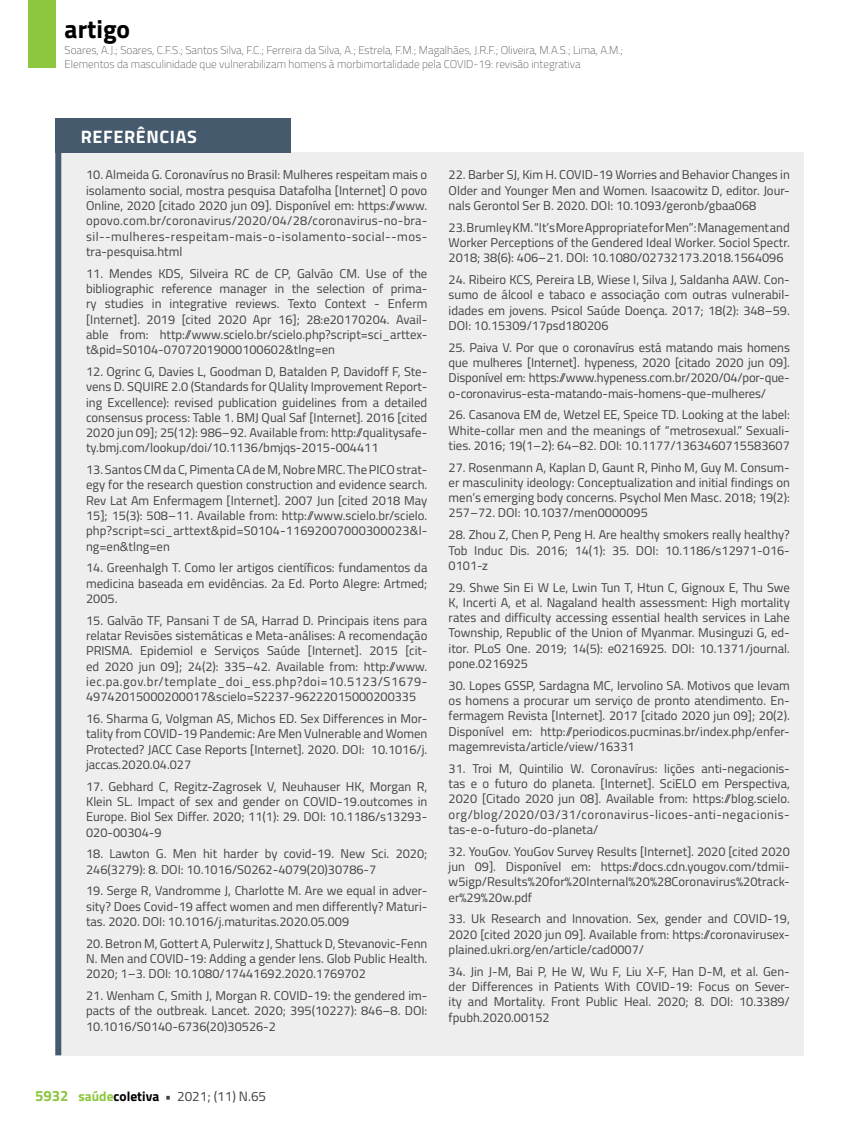
<style>
.page{position:relative;width:859px;height:1132px;background:#fff}
.page>*{position:absolute;margin:0;border:0;box-sizing:border-box;transform-origin:0 0}
.t1{font:700 25.5px "Titillium";color:#000}
.t2{font:700 18px "Titillium";letter-spacing:.035em;color:#fff}
.t3{font:13.5px "Titillium";color:#414042}
.t4{font:12.75px/15.3px "Titillium";color:#414042;text-align:justify}
.t5{font:100 11.25px/13.5px "Titillium";color:#414042}
.s1{font-weight:700;font-size:15px;color:#8dc63f}
.s2{font-weight:700;color:#8dc63f}
.s3{font-weight:700;color:#000}
.s4{font-weight:700}
</style>
<div class="page">
<div style="left:28px;top:0;width:27px;height:68px;background:#8dc63f"></div>
<div style="left:61px;top:152px;width:743px;height:902px;background:#eeeeef"></div>
<div style="left:55px;top:118px;width:236px;height:35px;background:#455a6c"></div>
<div style="left:55px;top:134px;width:6px;height:920px;background:#455a6c"></div>
<h1 class="t1" style="left:65px;top:10px;width:67px">artigo</h1>
<p class="t5" style="left:65px;top:43px;width:560px">Soares, A.J.; Soares, C.F.S.; Santos Silva, F.C.; Ferreira da Silva, A.; Estrela, F.M.; Magalhães, J.R.F.; Oliveira, M.A.S.; Lima, A.M.;<br>Elementos da masculinidade que vulnerabilizam homens à morbimortalidade pela COVID-19: revisão integrativa</p>
<h2 class="t2" style="left:81px;top:123px;width:117px">REFERÊNCIAS</h2>
<p class="t4" style="left:86px;top:166px;width:343px">10. Almeida G. Coronavírus no Brasil: Mulheres respeitam mais o isolamento social, mostra pesquisa Datafolha [Internet] O povo Online, 2020 [citado 2020 jun 09]. Disponível em: https://www. opovo.com.br/coronavirus/2020/04/28/coronavirus-no-bra&shy;sil--mulheres-respeitam-mais-o-isolamento-social--mos&shy;tra-pesquisa.html</p>
<p class="t4" style="left:86px;top:265px;width:343px">11. Mendes KDS, Silveira RC de CP, Galvão CM. Use of the bibliographic reference manager in the selection of prima&shy;ry studies in integrative reviews. Texto Context - Enferm [Internet]. 2019 [cited 2020 Apr 16]; 28:e20170204. Avail&shy;able from: http://www.scielo.br/scielo.php?script=sci_arttex&shy;t&amp;pid=S0104-07072019000100602&amp;tlng=en</p>
<p class="t4" style="left:86px;top:363px;width:343px">12. Ogrinc G, Davies L, Goodman D, Batalden P, Davidoff F, Ste&shy;vens D. SQUIRE 2.0 (Standards for QUality Improvement Report&shy;ing Excellence): revised publication guidelines from a detailed consensus process: Table 1. BMJ Qual Saf [Internet]. 2016 [cited 2020 jun 09]; 25(12): 986–92. Available from: http://qualitysafe&shy;ty.bmj.com/lookup/doi/10.1136/bmjqs-2015-004411</p>
<p class="t4" style="left:86px;top:461px;width:343px">13. Santos CM da C, Pimenta CA de M, Nobre MRC. The PICO strat&shy;egy for the research question construction and evidence search.<br>Rev Lat Am Enfermagem [Internet]. 2007 Jun [cited 2018 May 15]; 15(3): 508–11. Available from: http://www.scielo.br/scielo. php?script=sci_arttext&amp;pid=S0104-11692007000300023&amp;l&shy;ng=en&amp;tlng=en</p>
<p class="t4" style="left:86px;top:559px;width:343px">14. Greenhalgh T. Como ler artigos científicos: fundamentos da medicina baseada em evidências. 2a Ed. Porto Alegre: Artmed; 2005.</p>
<p class="t4" style="left:86px;top:611px;width:343px">15. Galvão TF, Pansani T de SA, Harrad D. Principais itens para relatar Revisões sistemáticas e Meta-análises: A recomendação PRISMA. Epidemiol e Serviços Saúde [Internet]. 2015 [cit&shy;ed 2020 jun 09]; 24(2): 335–42. Available from: http://www. iec.pa.gov.br/template_doi_ess.php?doi=10.5123/S1679- 49742015000200017&amp;scielo=S2237-96222015000200335</p>
<p class="t4" style="left:86px;top:710px;width:343px">16. Sharma G, Volgman AS, Michos ED. Sex Differences in Mor&shy;tality from COVID-19 Pandemic: Are Men Vulnerable and Women Protected? JACC Case Reports [Internet]. 2020. DOI: 10.1016/j. jaccas.2020.04.027</p>
<p class="t4" style="left:86px;top:777px;width:343px">17. Gebhard C, Regitz-Zagrosek V, Neuhauser HK, Morgan R, Klein SL. Impact of sex and gender on COVID-19.outcomes in Europe. Biol Sex Differ. 2020; 11(1): 29. DOI: 10.1186/s13293- 020-00304-9</p>
<p class="t4" style="left:86px;top:845px;width:343px">18. Lawton G. Men hit harder by covid-19. New Sci. 2020;<br>246(3279): 8. DOI: 10.1016/S0262-4079(20)30786-7</p>
<p class="t4" style="left:86px;top:882px;width:343px">19. Serge R, Vandromme J, Charlotte M. Are we equal in adver&shy;sity? Does Covid-19 affect women and men differently? Maturi&shy;tas. 2020. DOI: 10.1016/j.maturitas.2020.05.009</p>
<p class="t4" style="left:86px;top:934px;width:343px">20. Betron M, Gottert A, Pulerwitz J, Shattuck D, Stevanovic-Fenn N. Men and COVID-19: Adding a gender lens. Glob Public Health.<br>2020; 1–3. DOI: 10.1080/17441692.2020.1769702</p>
<p class="t4" style="left:86px;top:986px;width:343px">21. Wenham C, Smith J, Morgan R. COVID-19: the gendered im&shy;pacts of the outbreak. Lancet. 2020; 395(10227): 846–8. DOI:<br>10.1016/S0140-6736(20)30526-2</p>
<p class="t4" style="left:449px;top:166px;width:343px">22. Barber SJ, Kim H. COVID-19 Worries and Behavior Changes in Older and Younger Men and Women. Isaacowitz D, editor. Jour&shy;nals Gerontol Ser B. 2020. DOI: 10.1093/geronb/gbaa068</p>
<p class="t4" style="left:449px;top:219px;width:343px">23. Brumley KM. “It’s More Appropriate for Men”: Management and Worker Perceptions of the Gendered Ideal Worker. Sociol Spectr.<br>2018; 38(6): 406–21. DOI: 10.1080/02732173.2018.1564096</p>
<p class="t4" style="left:449px;top:271px;width:343px">24. Ribeiro KCS, Pereira LB, Wiese I, Silva J, Saldanha AAW. Con&shy;sumo de álcool e tabaco e associação com outras vulnerabil&shy;idades em jovens. Psicol Saúde Doença. 2017; 18(2): 348–59.<br>DOI: 10.15309/17psd180206</p>
<p class="t4" style="left:449px;top:339px;width:343px">25. Paiva V. Por que o coronavírus está matando mais homens que mulheres [Internet]. hypeness, 2020 [citado 2020 jun 09].<br>Disponível em: https://www.hypeness.com.br/2020/04/por-que&shy;o-coronavirus-esta-matando-mais-homens-que-mulheres/</p>
<p class="t4" style="left:449px;top:406px;width:343px">26. Casanova EM de, Wetzel EE, Speice TD. Looking at the label:<br>White-collar men and the meanings of “metrosexual.” Sexuali&shy;ties. 2016; 19(1–2): 64–82. DOI: 10.1177/1363460715583607</p>
<p class="t4" style="left:449px;top:458px;width:343px">27. Rosenmann A, Kaplan D, Gaunt R, Pinho M, Guy M. Consum&shy;er masculinity ideology: Conceptualization and initial findings on men’s emerging body concerns. Psychol Men Masc. 2018; 19(2):<br>257–72. DOI: 10.1037/men0000095</p>
<p class="t4" style="left:449px;top:526px;width:343px">28. Zhou Z, Chen P, Peng H. Are healthy smokers really healthy?<br>Tob Induc Dis. 2016; 14(1): 35. DOI: 10.1186/s12971-016- 0101-z</p>
<p class="t4" style="left:449px;top:578px;width:343px">29. Shwe Sin Ei W Le, Lwin Tun T, Htun C, Gignoux E, Thu Swe K, Incerti A, et al. Nagaland health assessment: High mortality rates and difficulty accessing essential health services in Lahe Township, Republic of the Union of Myanmar. Musinguzi G, ed&shy;itor. PLoS One. 2019; 14(5): e0216925. DOI: 10.1371/journal. pone.0216925</p>
<p class="t4" style="left:449px;top:676px;width:343px">30. Lopes GSSP, Sardagna MC, Iervolino SA. Motivos que levam os homens a procurar um serviço de pronto atendimento. En&shy;fermagem Revista [Internet]. 2017 [citado 2020 jun 09]; 20(2).<br>Disponível em: http://periodicos.pucminas.br/index.php/enfer&shy;magemrevista/article/view/16331</p>
<p class="t4" style="left:449px;top:759px;width:343px">31. Troi M, Quintilio W. Coronavírus: lições anti-negacionis&shy;tas e o futuro do planeta. [Internet]. SciELO em Perspectiva, 2020 [Citado 2020 jun 08]. Available from: https://blog.scielo. org/blog/2020/03/31/coronavirus-licoes-anti-negacionis&shy;tas-e-o-futuro-do-planeta/</p>
<p class="t4" style="left:449px;top:842px;width:343px">32. YouGov. YouGov Survey Results [Internet]. 2020 [cited 2020 jun 09]. Disponível em: https://docs.cdn.yougov.com/tdmii&shy;w5igp/Results%20for%20Internal%20%28Coronavirus%20track&shy;er%29%20w.pdf</p>
<p class="t4" style="left:449px;top:910px;width:343px">33. Uk Research and Innovation. Sex, gender and COVID-19, 2020 [cited 2020 jun 09]. Available from: https://coronavirusex&shy;plained.ukri.org/en/article/cad0007/</p>
<p class="t4" style="left:449px;top:962px;width:343px">34. Jin J-M, Bai P, He W, Wu F, Liu X-F, Han D-M, et al. Gen&shy;der Differences in Patients With COVID-19: Focus on Sever&shy;ity and Mortality. Front Public Heal. 2020; 8. DOI: 10.3389/ fpubh.2020.00152</p>
<p class="t3" style="left:35px;top:1086px;width:233px"><span class="s1">5932</span> <span class="s2">saúde</span><span class="s3">coletiva</span> <span class="s4">•</span> 2021; (11) N.65</p>
</div>
